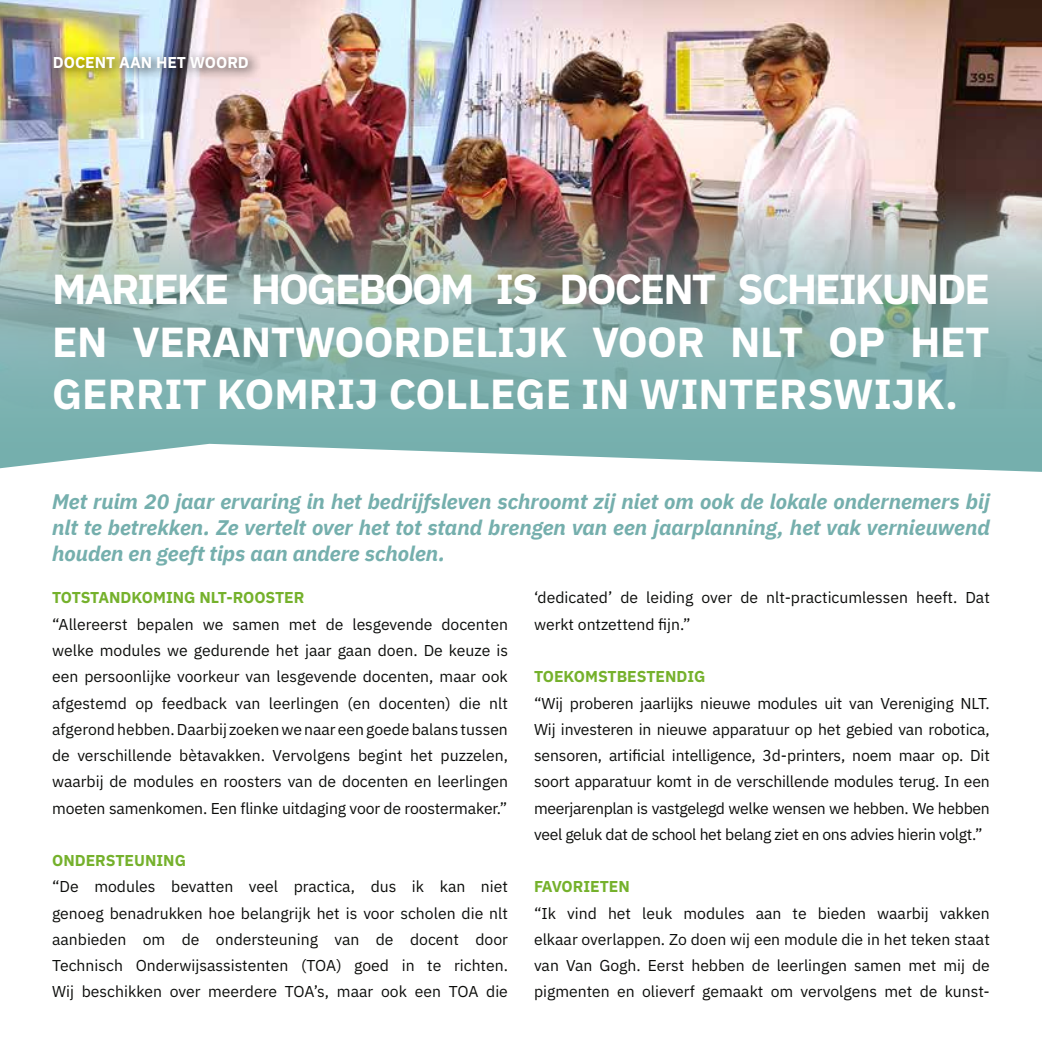
<style>
.page{position:relative;width:1042px;height:1042px;background:#fff}
.page>*{position:absolute;margin:0;border:0;box-sizing:border-box;transform-origin:0 0}
.t1{font:700 42px/52.5px "IBM Plex Sans";color:#fff;text-align:justify}
.t2{font:italic 700 21px/26.2px "IBM Plex Sans";color:#75afad;text-align:justify}
.t3{font:15.75px/26.2px "IBM Plex Sans";letter-spacing:-.005em;color:#0c0d0b;text-align:justify}
.t4{font:700 15.75px "IBM Plex Sans";color:#75b12c}
.t5{font:700 15.75px "IBM Plex Sans";color:#fff}
</style>
<div class="page">
<img style="left:0;top:0;width:1042px;height:189px">
<img style="left:0;top:189px;width:1042px;height:255px">
<svg style="left:0;top:444px;width:1042px;height:28px"></svg>
<div style="left:47px;top:49px;width:214px;height:33px;background:#000;opacity:.75"></div>
<p class="t5" style="left:53px;top:50px;width:198px">DOCENT AAN HET WOORD</p>
<h1 class="t1" style="left:52px;top:259px;width:939px">MARIEKE HOGEBOOM IS DOCENT SCHEIKUNDE EN VERANTWOORDELIJK VOOR NLT OP HET GERRIT KOMRIJ COLLEGE IN WINTERSWIJK.</h1>
<h2 class="t2" style="left:52px;top:487px;width:939px">Met ruim 20 jaar ervaring in het bedrijfsleven schroomt zij niet om ook de lokale ondernemers bij nlt te betrekken. Ze vertelt over het tot stand brengen van een jaarplanning, het vak vernieuwend houden en geeft tips aan andere scholen.</h2>
<p class="t3" style="left:534px;top:583px;width:457px">‘dedicated’ de leiding over de nlt-practicumlessen heeft. Dat werkt ontzettend fijn.”</p>
<p class="t4" style="left:534px;top:664px;width:173px">TOEKOMSTBESTENDIG</p>
<p class="t3" style="left:534px;top:688px;width:457px">“Wij proberen jaarlijks nieuwe modules uit van Vereniging NLT.<br>Wij investeren in nieuwe apparatuur op het gebied van robotica, sensoren, artificial intelligence, 3d-printers, noem maar op. Dit soort apparatuur komt in de verschillende modules terug. In een meerjarenplan is vastgelegd welke wensen we hebben. We hebben veel geluk dat de school het belang ziet en ons advies hierin volgt.”</p>
<p class="t4" style="left:534px;top:874px;width:97px">FAVORIETEN</p>
<p class="t3" style="left:534px;top:898px;width:457px">“Ik vind het leuk modules aan te bieden waarbij vakken elkaar overlappen. Zo doen wij een module die in het teken staat van Van Gogh. Eerst hebben de leerlingen samen met mij de pigmenten en olieverf gemaakt om vervolgens met de kunst-</p>
<p class="t4" style="left:52px;top:585px;width:254px">TOTSTANDKOMING NLT-ROOSTER</p>
<p class="t3" style="left:52px;top:610px;width:457px">“Allereerst bepalen we samen met de lesgevende docenten welke modules we gedurende het jaar gaan doen. De keuze is een persoonlijke voorkeur van lesgevende docenten, maar ook afgestemd op feedback van leerlingen (en docenten) die nlt afgerond hebben. Daarbij zoeken we naar een goede balans tussen de verschillende bètavakken. Vervolgens begint het puzzelen, waarbij de modules en roosters van de docenten en leerlingen moeten samenkomen. Een flinke uitdaging voor de roostermaker.”</p>
<p class="t4" style="left:52px;top:848px;width:135px">ONDERSTEUNING</p>
<p class="t3" style="left:52px;top:872px;width:457px">“De modules bevatten veel practica, dus ik kan niet genoeg benadrukken hoe belangrijk het is voor scholen die nlt aanbieden om de ondersteuning van de docent door Technisch Onderwijsassistenten (TOA) goed in te richten.<br>Wij beschikken over meerdere TOA’s, maar ook een TOA die</p>
</div>
